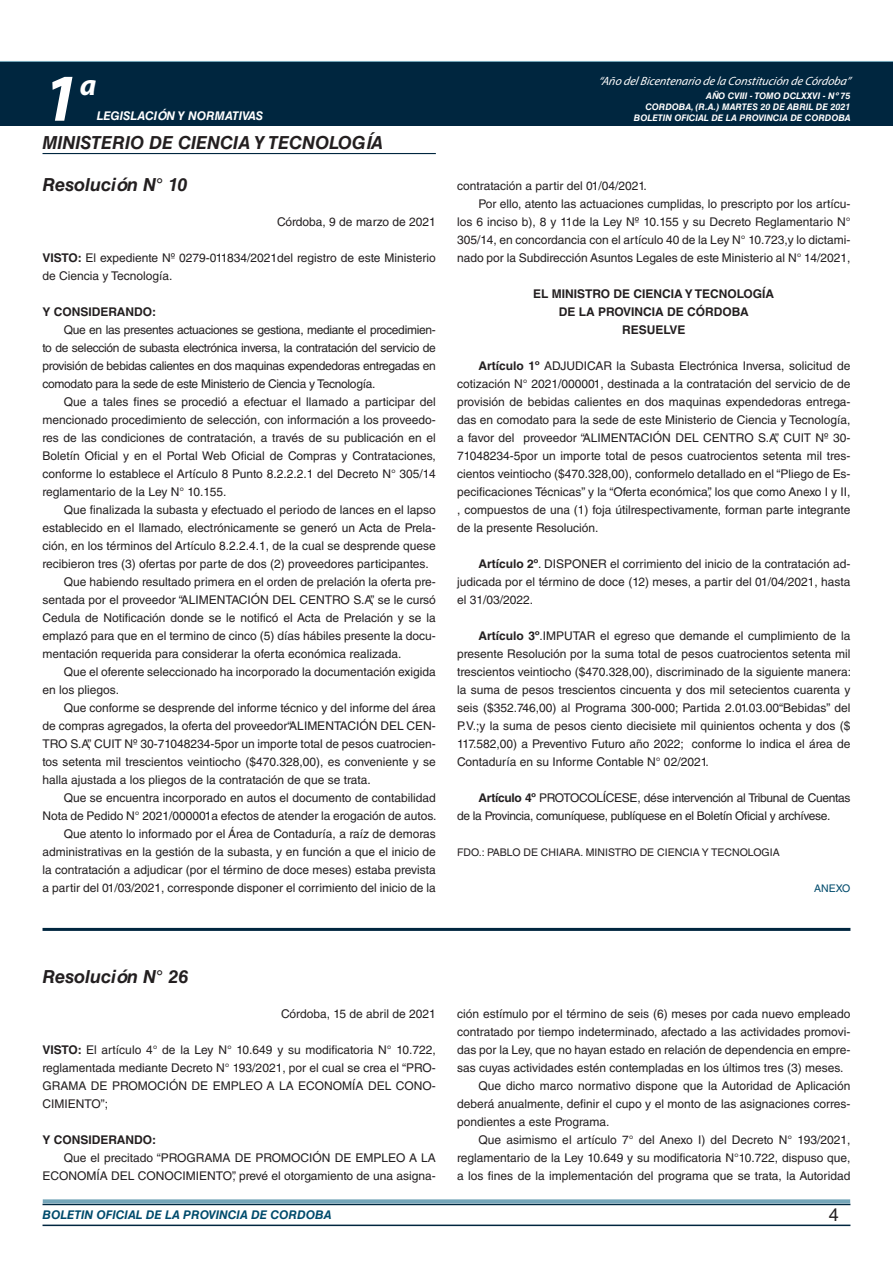
<style>
.page{position:relative;width:893px;height:1263px;background:#fff}
.page>*{position:absolute;margin:0;border:0;box-sizing:border-box;transform-origin:0 0}
.t1{font:italic 700 67.5px "Myriad Pro";color:#fff}
.t2{font:italic 700 30px "Myriad Pro";color:#fff}
.NOMBRE_DE_MINISTERIO{font:italic 700 18px "Helvetica LT Std";color:#231f20}
.t3{font:18px "Helvetica LT Std";color:#231f20}
.TEXTO_BASE{font:12px/18px "Helvetica LT Std";color:#231f20;text-align:justify}
.TEXTO_BASE-2{font:12px/18px "Helvetica LT Std";letter-spacing:-.025em;color:#231f20}
.RESUELVE{font:700 12px "Helvetica LT Std";color:#231f20}
.t4{font:italic 12px "Myriad Pro";color:#fff}
.FECHA{font:12px "Helvetica LT Std";color:#231f20}
.t5{font:italic 700 12px "Helvetica LT Std";color:#004b6c}
.TEXTO_BASE-3{font:700 12px "Helvetica LT Std";color:#231f20}
.t6{font:italic 700 12px "Helvetica LT Std";color:#fff}
.FIRMA{font:10.5px "Helvetica LT Std";color:#231f20}
.ANEXO{font:10.5px "Helvetica LT Std";color:#004b6c}
.t7{font:italic 700 9px/10.8px "Helvetica LT Std";color:#fff;text-align:right}
.s1{font-weight:700}
</style>
<div class="page">
<div style="left:0;top:61px;width:893px;height:6px;background:#73a5b8"></div>
<div style="left:0;top:62px;width:893px;height:64px;background:#00263f"></div>
<hr style="left:43px;top:1224px;width:807px;height:2px;background:#00263f">
<div style="left:42px;top:1198px;width:809px;height:8px;background:#fff;opacity:.75"></div>
<hr style="left:43px;top:153px;width:393px;height:1px;background:#00263f">
<hr style="left:43px;top:928px;width:807px;height:3px;background:#00263f">
<h1 class="t1" style="left:43px;top:54px;width:38px">1</h1>
<h2 class="t2" style="left:80px;top:66px;width:18px">a</h2>
<p class="t6" style="left:97px;top:109px;width:168px">LEGISLACIÓN Y NORMATIVAS</p>
<p class="NOMBRE_DE_MINISTERIO" style="left:43px;top:131px;width:342px">MINISTERIO DE CIENCIA Y TECNOLOGÍA</p>
<p class="NOMBRE_DE_MINISTERIO" style="left:43px;top:174px;width:146px">Resolución N° 10</p>
<p class="FECHA" style="left:277px;top:215px;width:160px">Córdoba, 9 de marzo de 2021</p>
<p class="TEXTO_BASE" style="left:43px;top:249px;width:395px"><span class="s1">VISTO:</span> El expediente Nº 0279-011834/2021del registro de este Ministerio de Ciencia y Tecnología.</p>
<p class="TEXTO_BASE-3" style="left:43px;top:304px;width:115px">Y CONSIDERANDO:</p>
<p class="TEXTO_BASE" style="left:43px;top:321px;width:395px;text-indent:21px">Que en las presentes actuaciones se gestiona, mediante el procedimien&shy;to de selección de subasta electrónica inversa, la contratación del servicio de provisión de bebidas calientes en dos maquinas expendedoras entregadas en comodato para la sede de este Ministerio de Ciencia y Tecnología.</p>
<p class="TEXTO_BASE" style="left:43px;top:393px;width:395px;text-indent:21px">Que a tales fines se procedió a efectuar el llamado a participar del mencionado procedimiento de selección, con información a los proveedo&shy;res de las condiciones de contratación, a través de su publicación en el Boletín Oficial y en el Portal Web Oficial de Compras y Contrataciones, conforme lo establece el Artículo 8 Punto 8.2.2.2.1 del Decreto N° 305/14 reglamentario de la Ley N° 10.155.</p>
<p class="TEXTO_BASE" style="left:43px;top:501px;width:395px;text-indent:21px">Que finalizada la subasta y efectuado el periodo de lances en el lapso establecido en el llamado, electrónicamente se generó un Acta de Prela&shy;ción, en los términos del Artículo 8.2.2.4.1, de la cual se desprende quese recibieron tres (3) ofertas por parte de dos (2) proveedores participantes.</p>
<p class="TEXTO_BASE" style="left:43px;top:573px;width:395px;text-indent:21px">Que habiendo resultado primera en el orden de prelación la oferta pre&shy;sentada por el proveedor “ALIMENTACIÓN DEL CENTRO S.A”, se le cursó Cedula de Notificación donde se le notificó el Acta de Prelación y se la emplazó para que en el termino de cinco (5) días hábiles presente la docu&shy;mentación requerida para considerar la oferta económica realizada.</p>
<p class="TEXTO_BASE" style="left:43px;top:663px;width:395px;text-indent:21px">Que el oferente seleccionado ha incorporado la documentación exigida en los pliegos.</p>
<p class="TEXTO_BASE" style="left:43px;top:699px;width:395px;text-indent:21px">Que conforme se desprende del informe técnico y del informe del área de compras agregados, la oferta del proveedor“ALIMENTACIÓN DEL CEN-TRO S.A”, CUIT Nº 30-71048234-5por un importe total de pesos cuatrocien&shy;tos setenta mil trescientos veintiocho ($470.328,00), es conveniente y se halla ajustada a los pliegos de la contratación de que se trata.</p>
<p class="TEXTO_BASE" style="left:43px;top:789px;width:396px;text-align:right">Que se encuentra incorporado en autos el documento de contabilidad<br>Nota de Pedido N° 2021/000001a efectos de atender la erogación de autos.</p>
<p class="TEXTO_BASE" style="left:43px;top:825px;width:395px;text-indent:21px">Que atento lo informado por el Área de Contaduría, a raíz de demoras administrativas en la gestión de la subasta, y en función a que el inicio de la contratación a adjudicar (por el término de doce meses) estaba prevista a partir del 01/03/2021, corresponde disponer el corrimiento del inicio de la</p>
<p class="t4" style="left:598px;top:74px;width:254px">“Año delBicentenario de la Constitución de Córdoba”</p>
<p class="t7" style="left:634px;top:91px;width:218px">AÑO CVIII - TOMO DCLXXVI - Nº 75<br>CORDOBA, (R.A.) MARTES 20 DE ABRIL DE 2021<br>BOLETIN OFICIAL DE LA PROVINCIA DE CORDOBA</p>
<p class="TEXTO_BASE" style="left:457px;top:177px;width:191px">contratación a partir del 01/04/2021.</p>
<p class="TEXTO_BASE" style="left:457px;top:195px;width:395px;text-indent:21px">Por ello, atento las actuaciones cumplidas, lo prescripto por los artícu&shy;los 6 inciso b), 8 y 11de la Ley Nº 10.155 y su Decreto Reglamentario N° 305/14, en concordancia con el artículo 40 de la Ley N° 10.723,y lo dictami&shy;nado por la Subdirección Asuntos Legales de este Ministerio al N° 14/2021,</p>
<p class="RESUELVE" style="left:533px;top:286px;width:242px">EL MINISTRO DE CIENCIA Y TECNOLOGÍA</p>
<p class="RESUELVE" style="left:559px;top:304px;width:192px">DE LA PROVINCIA DE CÓRDOBA</p>
<p class="RESUELVE" style="left:622px;top:322px;width:65px">RESUELVE</p>
<p class="TEXTO_BASE" style="left:457px;top:357px;width:395px;text-indent:21px"><span class="s1">Artículo 1º</span> ADJUDICAR la Subasta Electrónica Inversa, solicitud de cotización N° 2021/000001, destinada a la contratación del servicio de de provisión de bebidas calientes en dos maquinas expendedoras entrega&shy;das en comodato para la sede de este Ministerio de Ciencia y Tecnología, a favor del proveedor “ALIMENTACIÓN DEL CENTRO S.A”, CUIT Nº 30- 71048234-5por un importe total de pesos cuatrocientos setenta mil tres&shy;cientos veintiocho ($470.328,00), conformelo detallado en el “Pliego de Es&shy;pecificaciones Técnicas” y la “Oferta económica”, los que como Anexo I y II, , compuestos de una (1) foja útilrespectivamente, forman parte integrante de la presente Resolución.</p>
<p class="TEXTO_BASE" style="left:457px;top:555px;width:395px;text-indent:21px"><span class="s1">Artículo 2º</span>. DISPONER el corrimiento del inicio de la contratación ad&shy;judicada por el término de doce (12) meses, a partir del 01/04/2021, hasta el 31/03/2022.</p>
<p class="TEXTO_BASE" style="left:457px;top:627px;width:395px;text-indent:21px"><span class="s1">Artículo 3º</span>.IMPUTAR el egreso que demande el cumplimiento de la presente Resolución por la suma total de pesos cuatrocientos setenta mil trescientos veintiocho ($470.328,00), discriminado de la siguiente manera: la suma de pesos trescientos cincuenta y dos mil setecientos cuarenta y seis ($352.746,00) al Programa 300-000; Partida 2.01.03.00“Bebidas” del P.V.;y la suma de pesos ciento diecisiete mil quinientos ochenta y dos ($ 117.582,00) a Preventivo Futuro año 2022; conforme lo indica el área de Contaduría en su Informe Contable N° 02/2021.</p>
<p class="TEXTO_BASE-2" style="left:457px;top:789px;width:395px;text-indent:21px"><span class="s1">Artículo 4º</span> PROTOCOLÍCESE, dése intervención al Tribunal de Cuentas de la Provincia, comuníquese, publíquese en el Boletín Oficial y archívese.</p>
<p class="FIRMA" style="left:457px;top:846px;width:324px">FDO.: PABLO DE CHIARA. MINISTRO DE CIENCIA Y TECNOLOGIA</p>
<p class="ANEXO" style="left:814px;top:882px;width:38px">ANEXO</p>
<p class="NOMBRE_DE_MINISTERIO" style="left:43px;top:966px;width:147px">Resolución N° 26</p>
<p class="FECHA" style="left:281px;top:1007px;width:156px">Córdoba, 15 de abril de 2021</p>
<p class="TEXTO_BASE" style="left:43px;top:1041px;width:395px"><span class="s1">VISTO:</span> El artículo 4° de la Ley N° 10.649 y su modificatoria N° 10.722, reglamentada mediante Decreto N° 193/2021, por el cual se crea el “PRO-GRAMA DE PROMOCIÓN DE EMPLEO A LA ECONOMÍA DEL CONO-CIMIENTO”;</p>
<p class="TEXTO_BASE-3" style="left:43px;top:1132px;width:115px">Y CONSIDERANDO:</p>
<p class="TEXTO_BASE" style="left:43px;top:1149px;width:395px;text-align:right">Que el precitado “PROGRAMA DE PROMOCIÓN DE EMPLEO A LA<br>ECONOMÍA DEL CONOCIMIENTO”, prevé el otorgamiento de una asigna-</p>
<p class="TEXTO_BASE" style="left:457px;top:1005px;width:395px">ción estímulo por el término de seis (6) meses por cada nuevo empleado contratado por tiempo indeterminado, afectado a las actividades promovi&shy;das por la Ley, que no hayan estado en relación de dependencia en empre&shy;sas cuyas actividades estén contempladas en los últimos tres (3) meses.</p>
<p class="TEXTO_BASE" style="left:457px;top:1077px;width:395px;text-indent:21px">Que dicho marco normativo dispone que la Autoridad de Aplicación deberá anualmente, definir el cupo y el monto de las asignaciones corres&shy;pondientes a este Programa.</p>
<p class="TEXTO_BASE" style="left:457px;top:1131px;width:395px;text-indent:21px">Que asimismo el artículo 7° del Anexo I) del Decreto N° 193/2021, reglamentario de la Ley 10.649 y su modificatoria N°10.722, dispuso que, a los fines de la implementación del programa que se trata, la Autoridad</p>
<p class="t5" style="left:43px;top:1208px;width:290px">BOLETIN OFICIAL DE LA PROVINCIA DE CORDOBA</p>
<h3 class="t3" style="left:829px;top:1204px;width:12px">4</h3>
</div>
